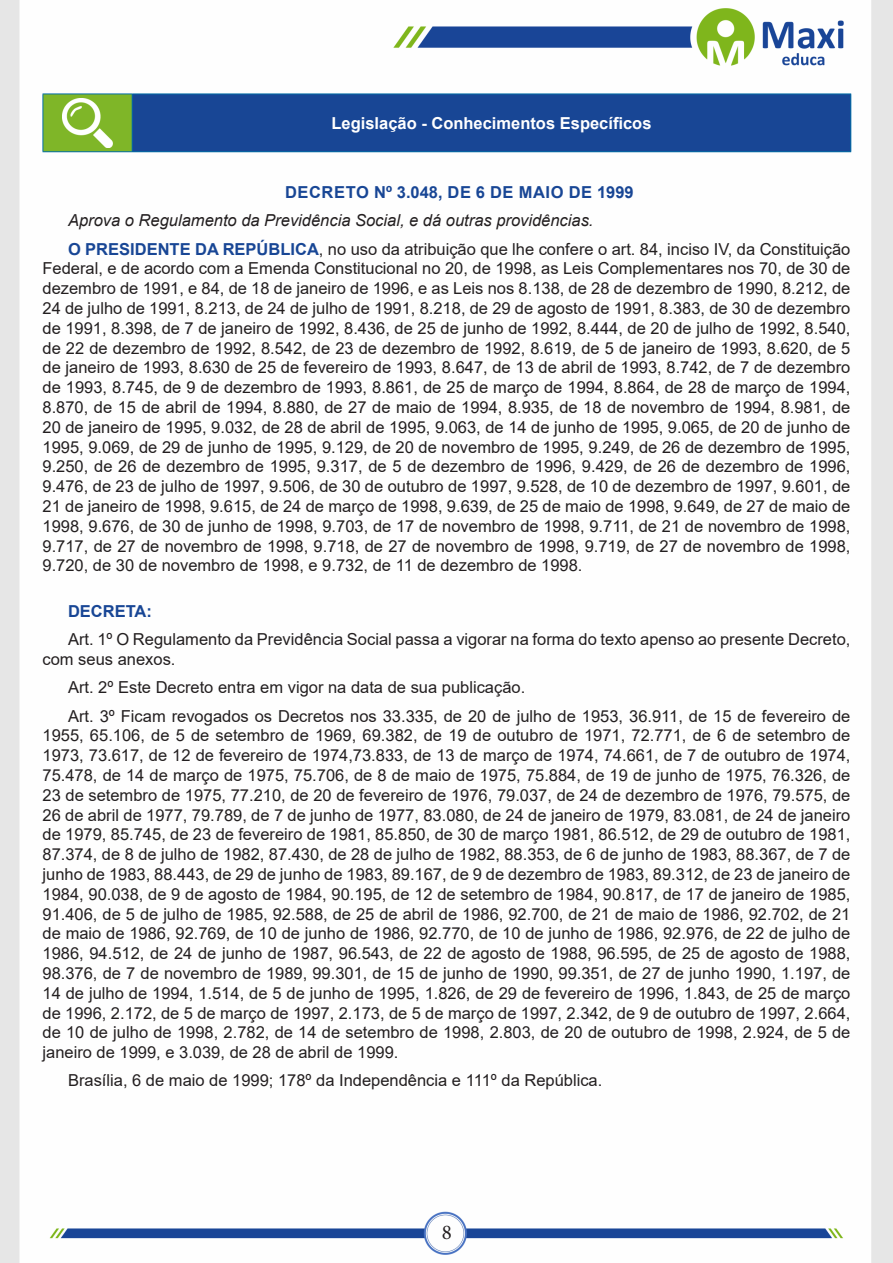
<style>
.page{position:relative;width:893px;height:1263px;background:#fff}
.page>*{position:absolute;margin:0;border:0;box-sizing:border-box;transform-origin:0 0}
.t1{font:21px "Minion Pro";color:#231f20}
.TEXTO_BASE{font:16.5px/19.8px "Arial";color:#231f20;text-align:justify}
.TEXTO_BASE-2{font:italic 16.5px "Arial";color:#231f20}
.CENTRALIZAR{font:700 16.5px "Arial";color:#fff}
.TITULO_DE_LEI{font:700 16.5px "Arial";letter-spacing:.035em;color:#184695}
.TITULO_DE_ASSUNTO__CORPO{font:700 16.5px "Arial";color:#184695}
.s1{font-weight:700;color:#184695}
</style>
<div class="page">
<img style="left:0;top:0;width:893px;height:1263px">
<div style="left:43px;top:94px;width:89px;height:58px;background:#7fb628"></div>
<div style="left:132px;top:94px;width:719px;height:58px;background:#184695"></div>
<hr style="left:43px;top:94px;width:89px;height:1px;background:#036ea6">
<hr style="left:43px;top:94px;width:1px;height:57px;background:#036ea6">
<hr style="left:43px;top:151px;width:89px;height:1px;background:#036ea6">
<hr style="left:132px;top:94px;width:719px;height:1px;background:#036ea6">
<hr style="left:132px;top:94px;width:1px;height:57px;background:#036ea6">
<hr style="left:850px;top:94px;width:1px;height:57px;background:#036ea6">
<hr style="left:132px;top:151px;width:719px;height:1px;background:#036ea6">
<img style="left:62px;top:98px;width:51px;height:49px">
<p class="CENTRALIZAR" style="left:331px;top:111px;width:322px">Legislação - Conhecimentos Específicos</p>
<p class="TITULO_DE_LEI" style="left:285px;top:181px;width:350px">DECRETO Nº 3.048, DE 6 DE MAIO DE 1999</p>
<p class="TEXTO_BASE-2" style="left:68px;top:210px;width:527px">Aprova o Regulamento da Previdência Social, e dá outras providências.</p>
<p class="TEXTO_BASE" style="left:43px;top:239px;width:809px;text-indent:26px"><span class="s1">O PRESIDENTE DA REPÚBLICA</span>, no uso da atribuição que lhe confere o art. 84, inciso IV, da Constituição Federal, e de acordo com a Emenda Constitucional no 20, de 1998, as Leis Complementares nos 70, de 30 de dezembro de 1991, e 84, de 18 de janeiro de 1996, e as Leis nos 8.138, de 28 de dezembro de 1990, 8.212, de 24 de julho de 1991, 8.213, de 24 de julho de 1991, 8.218, de 29 de agosto de 1991, 8.383, de 30 de dezembro de 1991, 8.398, de 7 de janeiro de 1992, 8.436, de 25 de junho de 1992, 8.444, de 20 de julho de 1992, 8.540, de 22 de dezembro de 1992, 8.542, de 23 de dezembro de 1992, 8.619, de 5 de janeiro de 1993, 8.620, de 5 de janeiro de 1993, 8.630 de 25 de fevereiro de 1993, 8.647, de 13 de abril de 1993, 8.742, de 7 de dezembro de 1993, 8.745, de 9 de dezembro de 1993, 8.861, de 25 de março de 1994, 8.864, de 28 de março de 1994, 8.870, de 15 de abril de 1994, 8.880, de 27 de maio de 1994, 8.935, de 18 de novembro de 1994, 8.981, de 20 de janeiro de 1995, 9.032, de 28 de abril de 1995, 9.063, de 14 de junho de 1995, 9.065, de 20 de junho de 1995, 9.069, de 29 de junho de 1995, 9.129, de 20 de novembro de 1995, 9.249, de 26 de dezembro de 1995, 9.250, de 26 de dezembro de 1995, 9.317, de 5 de dezembro de 1996, 9.429, de 26 de dezembro de 1996, 9.476, de 23 de julho de 1997, 9.506, de 30 de outubro de 1997, 9.528, de 10 de dezembro de 1997, 9.601, de 21 de janeiro de 1998, 9.615, de 24 de março de 1998, 9.639, de 25 de maio de 1998, 9.649, de 27 de maio de 1998, 9.676, de 30 de junho de 1998, 9.703, de 17 de novembro de 1998, 9.711, de 21 de novembro de 1998, 9.717, de 27 de novembro de 1998, 9.718, de 27 de novembro de 1998, 9.719, de 27 de novembro de 1998, 9.720, de 30 de novembro de 1998, e 9.732, de 11 de dezembro de 1998.</p>
<p class="TITULO_DE_ASSUNTO__CORPO" style="left:68px;top:599px;width:86px">DECRETA:</p>
<p class="TEXTO_BASE" style="left:43px;top:629px;width:809px;text-indent:26px">Art. 1º O Regulamento da Previdência Social passa a vigorar na forma do texto apenso ao presente Decreto, com seus anexos.</p>
<p class="TEXTO_BASE" style="left:68px;top:677px;width:459px">Art. 2º Este Decreto entra em vigor na data de sua publicação.</p>
<p class="TEXTO_BASE" style="left:43px;top:706px;width:809px;text-indent:26px">Art. 3º Ficam revogados os Decretos nos 33.335, de 20 de julho de 1953, 36.911, de 15 de fevereiro de 1955, 65.106, de 5 de setembro de 1969, 69.382, de 19 de outubro de 1971, 72.771, de 6 de setembro de 1973, 73.617, de 12 de fevereiro de 1974,73.833, de 13 de março de 1974, 74.661, de 7 de outubro de 1974, 75.478, de 14 de março de 1975, 75.706, de 8 de maio de 1975, 75.884, de 19 de junho de 1975, 76.326, de 23 de setembro de 1975, 77.210, de 20 de fevereiro de 1976, 79.037, de 24 de dezembro de 1976, 79.575, de 26 de abril de 1977, 79.789, de 7 de junho de 1977, 83.080, de 24 de janeiro de 1979, 83.081, de 24 de janeiro de 1979, 85.745, de 23 de fevereiro de 1981, 85.850, de 30 de março 1981, 86.512, de 29 de outubro de 1981, 87.374, de 8 de julho de 1982, 87.430, de 28 de julho de 1982, 88.353, de 6 de junho de 1983, 88.367, de 7 de junho de 1983, 88.443, de 29 de junho de 1983, 89.167, de 9 de dezembro de 1983, 89.312, de 23 de janeiro de 1984, 90.038, de 9 de agosto de 1984, 90.195, de 12 de setembro de 1984, 90.817, de 17 de janeiro de 1985, 91.406, de 5 de julho de 1985, 92.588, de 25 de abril de 1986, 92.700, de 21 de maio de 1986, 92.702, de 21 de maio de 1986, 92.769, de 10 de junho de 1986, 92.770, de 10 de junho de 1986, 92.976, de 22 de julho de 1986, 94.512, de 24 de junho de 1987, 96.543, de 22 de agosto de 1988, 96.595, de 25 de agosto de 1988, 98.376, de 7 de novembro de 1989, 99.301, de 15 de junho de 1990, 99.351, de 27 de junho 1990, 1.197, de 14 de julho de 1994, 1.514, de 5 de junho de 1995, 1.826, de 29 de fevereiro de 1996, 1.843, de 25 de março de 1996, 2.172, de 5 de março de 1997, 2.173, de 5 de março de 1997, 2.342, de 9 de outubro de 1997, 2.664, de 10 de julho de 1998, 2.782, de 14 de setembro de 1998, 2.803, de 20 de outubro de 1998, 2.924, de 5 de janeiro de 1999, e 3.039, de 28 de abril de 1999.</p>
<p class="TEXTO_BASE" style="left:68px;top:1071px;width:536px">Brasília, 6 de maio de 1999; 178º da Independência e 111º da República.</p>
<p class="t1" style="left:442px;top:1218px;width:12px">8</p>
</div>
